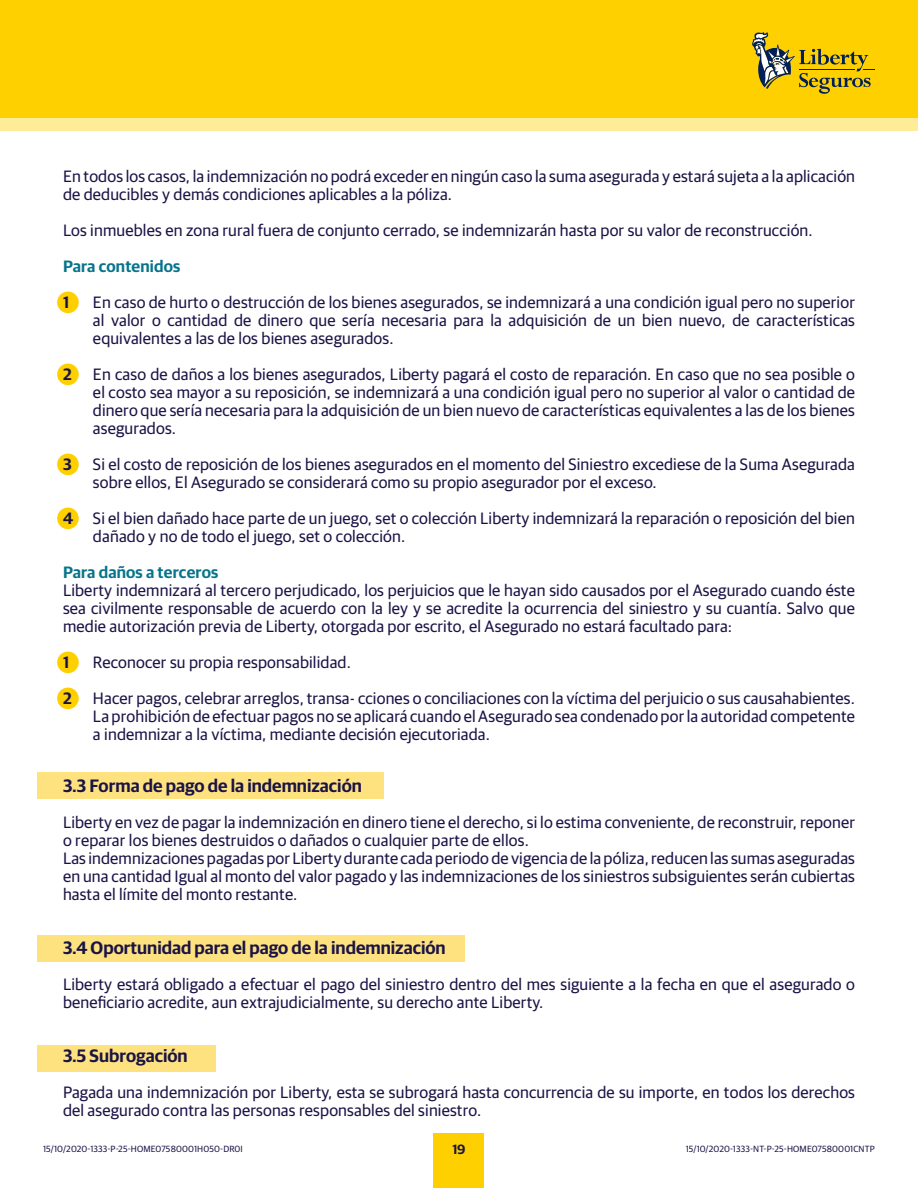
<style>
.page{position:relative;width:918px;height:1188px;background:#fff}
.page>*{position:absolute;margin:0;border:0;box-sizing:border-box;transform-origin:0 0}
.t1{font:600 18px "Guardian Sans";color:#1a1446}
.t2{font:16.5px/18px "Guardian Sans";letter-spacing:.01em;color:#1a1446}
.t3{font:600 16.5px "Guardian Sans";letter-spacing:.01em;color:#06748c}
.t4{font:600 16.5px "Guardian Sans";color:#1a1446}
.t5{font:600 13.5px "Guardian Sans";color:#1a1446}
.t6{font:9px "Guardian Sans";letter-spacing:.015em;color:#1a1446}
.s1{font-weight:600}
</style>
<div class="page">
<div style="left:0;top:0;width:918px;height:131px;background:#ffec99"></div>
<div style="left:0;top:0;width:918px;height:118px;background:#ffd000"></div>
<svg style="left:752px;top:32px;width:122px;height:62px"></svg>
<div style="left:434px;top:1134px;width:50px;height:54px;background:#ffd000"></div>
<div style="left:57px;top:688px;width:22px;height:21px;background:#ffd000;border-radius:50%"></div>
<div style="left:57px;top:652px;width:22px;height:21px;background:#ffd000;border-radius:50%"></div>
<div style="left:57px;top:508px;width:22px;height:21px;background:#ffd000;border-radius:50%"></div>
<div style="left:57px;top:454px;width:22px;height:21px;background:#ffd000;border-radius:50%"></div>
<div style="left:57px;top:364px;width:22px;height:21px;background:#ffd000;border-radius:50%"></div>
<div style="left:57px;top:292px;width:22px;height:21px;background:#ffd000;border-radius:50%"></div>
<div style="left:38px;top:1045px;width:178px;height:26px;background:#ffe280"></div>
<div style="left:38px;top:935px;width:427px;height:26px;background:#ffe280"></div>
<div style="left:38px;top:772px;width:346px;height:27px;background:#ffe280"></div>
<p class="t2" style="left:63px;top:166px;width:794px">En todos los casos, la indemnización no podrá exceder en ningún caso la suma asegurada y estará sujeta a la aplicación de deducibles y demás condiciones aplicables a la póliza.</p>
<p class="t2" style="left:63px;top:220px;width:751px">Los inmuebles en zona rural fuera de conjunto cerrado, se indemnizarán hasta por su valor de reconstrucción.</p>
<p class="t3" style="left:63px;top:254px;width:119px">Para contenidos</p>
<p class="t4" style="left:63px;top:290px;width:8px">1</p>
<p class="t2" style="left:93px;top:292px;width:764px;text-align:justify">En caso de hurto o destrucción de los bienes asegurados, se indemnizará a una condición igual pero no superior al valor o cantidad de dinero que sería necesaria para la adquisición de un bien nuevo, de características equivalentes a las de los bienes asegurados.</p>
<p class="t4" style="left:63px;top:362px;width:10px">2</p>
<p class="t2" style="left:93px;top:364px;width:764px;text-align:justify">En caso de daños a los bienes asegurados, Liberty pagará el costo de reparación. En caso que no sea posible o el costo sea mayor a su reposición, se indemnizará a una condición igual pero no superior al valor o cantidad de dinero que sería necesaria para la adquisición de un bien nuevo de características equivalentes a las de los bienes asegurados.</p>
<p class="t4" style="left:63px;top:452px;width:10px">3</p>
<p class="t2" style="left:93px;top:454px;width:764px">Si el costo de reposición de los bienes asegurados en el momento del Siniestro excediese de la Suma Asegurada sobre ellos, El Asegurado se considerará como su propio asegurador por el exceso.</p>
<p class="t2" style="left:93px;top:508px;width:763px;text-indent:-30px"><span class="s1">4</span> Si el bien dañado hace parte de un juego, set o colección Liberty indemnizará la reparación o reposición del bien dañado y no de todo el juego, set o colección.</p>
<p class="t3" style="left:63px;top:560px;width:157px">Para daños a terceros</p>
<p class="t2" style="left:63px;top:580px;width:794px;text-align:justify">Liberty indemnizará al tercero perjudicado, los perjuicios que le hayan sido causados por el Asegurado cuando éste sea civilmente responsable de acuerdo con la ley y se acredite la ocurrencia del siniestro y su cuantía. Salvo que medie autorización previa de Liberty, otorgada por escrito, el Asegurado no estará facultado para:</p>
<p class="t4" style="left:63px;top:650px;width:8px">1</p>
<p class="t2" style="left:93px;top:652px;width:259px">Reconocer su propia responsabilidad.</p>
<p class="t4" style="left:63px;top:686px;width:10px">2</p>
<p class="t2" style="left:93px;top:688px;width:764px;text-align:justify">Hacer pagos, celebrar arreglos, transa- cciones o conciliaciones con la víctima del perjuicio o sus causahabientes.<br>La prohibición de efectuar pagos no se aplicará cuando el Asegurado sea condenado por la autoridad competente a indemnizar a la víctima, mediante decisión ejecutoriada.</p>
<p class="t1" style="left:63px;top:773px;width:300px">3.3 Forma de pago de la indemnización</p>
<p class="t2" style="left:63px;top:812px;width:794px">Liberty en vez de pagar la indemnización en dinero tiene el derecho, si lo estima conveniente, de reconstruir, reponer o reparar los bienes destruidos o dañados o cualquier parte de ellos.<br>Las indemnizaciones pagadas por Liberty durante cada periodo de vigencia de la póliza, reducen las sumas aseguradas en una cantidad Igual al monto del valor pagado y las indemnizaciones de los siniestros subsiguientes serán cubiertas hasta el límite del monto restante.</p>
<p class="t1" style="left:63px;top:935px;width:384px">3.4 Oportunidad para el pago de la indemnización</p>
<p class="t2" style="left:63px;top:974px;width:794px">Liberty estará obligado a efectuar el pago del siniestro dentro del mes siguiente a la fecha en que el asegurado o beneficiario acredite, aun extrajudicialmente, su derecho ante Liberty.</p>
<p class="t1" style="left:63px;top:1043px;width:126px">3.5 Subrogación</p>
<p class="t2" style="left:63px;top:1082px;width:794px">Pagada una indemnización por Liberty, esta se subrogará hasta concurrencia de su importe, en todos los derechos del asegurado contra las personas responsables del siniestro.</p>
<p class="t6" style="left:43px;top:1142px;width:201px">15/10/2020-1333-P-25-HOME07580001H050-DR0I</p>
<p class="t5" style="left:452px;top:1139px;width:15px">19</p>
<p class="t6" style="left:686px;top:1142px;width:191px">15/10/2020-1333-NT-P-25-HOME07580001CNTP</p>
</div>
